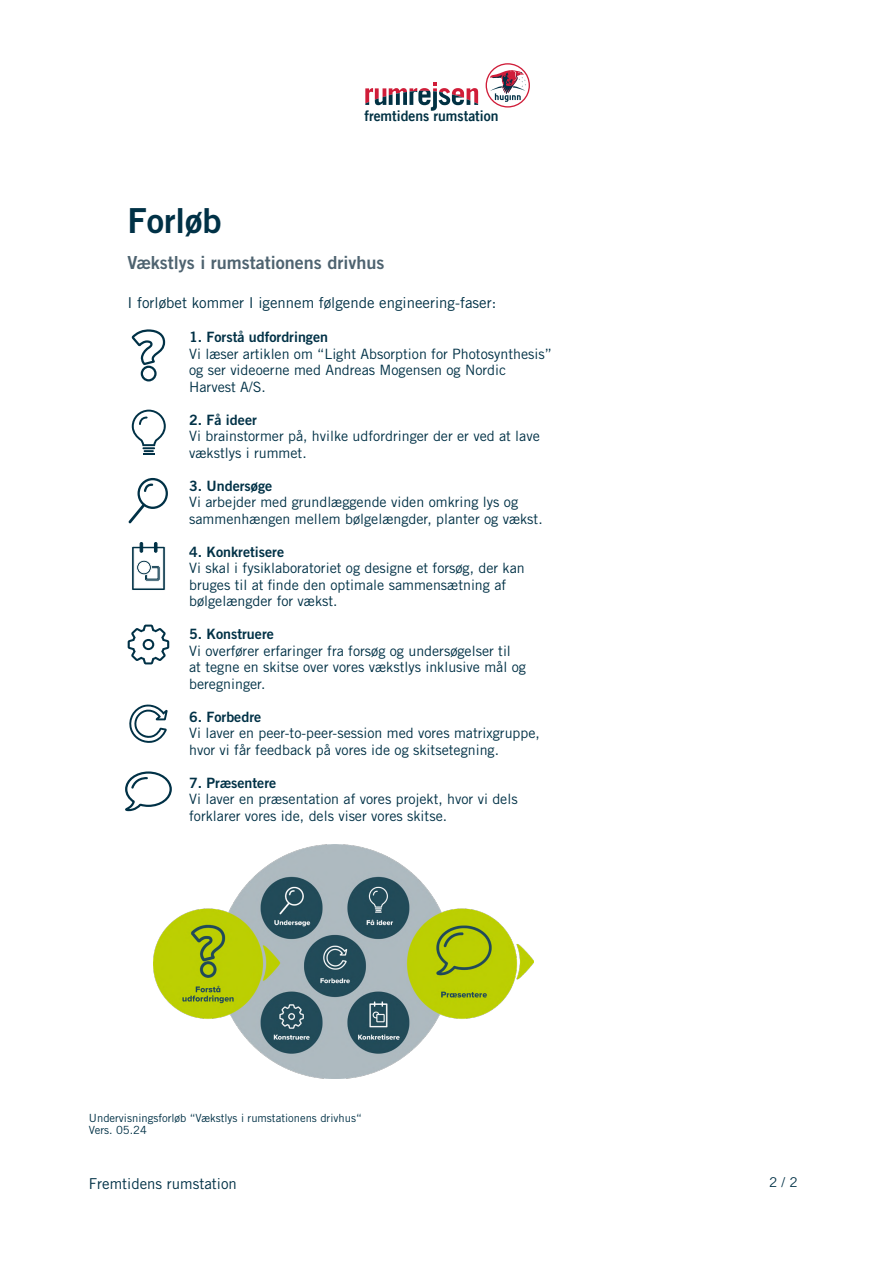
<style>
.page{position:relative;width:893px;height:1263px;background:#fff}
.page>*{position:absolute;margin:0;border:0;box-sizing:border-box;transform-origin:0 0}
.Rubrik_RUMREJSEN{font:34.5px "Trade Gothic LT Std Bd 2";color:#003146}
.Rubrik_RUMREJSEN-2{font:18px "Trade Gothic LT Std Bd 2";color:#4e6370}
.Rubrik_RUMREJSEN-3{font:15px "Trade Gothic LT Std";color:#003146}
.t1{font:14.4px "Trade Gothic LT Bold Two";color:#013143;scale:.96 1}
.Brødtekst_Rumrejsen{font:14.25px/16.5px "Trade Gothic LT Std";color:#003146}
.t2{font:13.5px "Trade Gothic LT Std";color:#003146}
.t3{font:11.25px/12px "Trade Gothic LT Std";color:#003146}
.s1{font-family:"Trade Gothic LT Std Bd 2"}
</style>
<div class="page">
<svg style="left:486px;top:63px;width:44px;height:45px"></svg>
<svg style="left:365px;top:82px;width:113px;height:29px"></svg>
<svg style="left:131px;top:329px;width:35px;height:53px"></svg>
<svg style="left:128px;top:478px;width:40px;height:45px"></svg>
<svg style="left:132px;top:410px;width:34px;height:45px"></svg>
<svg style="left:132px;top:542px;width:34px;height:48px"></svg>
<svg style="left:128px;top:625px;width:41px;height:39px"></svg>
<svg style="left:129px;top:704px;width:39px;height:39px"></svg>
<svg style="left:125px;top:771px;width:47px;height:40px"></svg>
<img style="left:153px;top:845px;width:381px;height:234px">
<p class="t1" style="left:364px;top:107px;width:141px">fremtidens rumstation</p>
<p class="Rubrik_RUMREJSEN" style="left:128px;top:199px;width:95px">Forløb</p>
<p class="Rubrik_RUMREJSEN-2" style="left:128px;top:252px;width:258px">Vækstlys i rumstationens drivhus</p>
<p class="Rubrik_RUMREJSEN-3" style="left:128px;top:294px;width:370px">I forløbet kommer I igennem følgende engineering-faser:</p>
<p class="Brødtekst_Rumrejsen" style="left:189px;top:329px;width:364px"><span class="s1">1. Forstå udfordringen<br></span>Vi læser artiklen om “Light Absorption for Photosynthesis” og ser videoerne med Andreas Mogensen og Nordic Harvest A/S.</p>
<p class="Brødtekst_Rumrejsen" style="left:189px;top:411px;width:352px"><span class="s1">2. Få ideer<br></span>Vi brainstormer på, hvilke udfordringer der er ved at lave vækstlys i rummet.</p>
<p class="Brødtekst_Rumrejsen" style="left:189px;top:477px;width:355px"><span class="s1">3. Undersøge<br></span>Vi arbejder med grundlæggende viden omkring lys og sammenhængen mellem bølgelængder, planter og vækst.</p>
<p class="Brødtekst_Rumrejsen" style="left:189px;top:543px;width:337px"><span class="s1">4. Konkretisere<br></span>Vi skal i fysiklaboratoriet og designe et forsøg, der kan bruges til at finde den optimale sammensætning af bølgelængder for vækst.</p>
<p class="Brødtekst_Rumrejsen" style="left:189px;top:626px;width:338px"><span class="s1">5. Konstruere<br></span>Vi overfører erfaringer fra forsøg og undersøgelser til at tegne en skitse over vores vækstlys inklusive mål og beregninger.</p>
<p class="Brødtekst_Rumrejsen" style="left:189px;top:708px;width:352px"><span class="s1">6. Forbedre<br></span>Vi laver en peer-to-peer-session med vores matrixgruppe, hvor vi får feedback på vores ide og skitsetegning.</p>
<p class="Brødtekst_Rumrejsen" style="left:189px;top:774px;width:330px"><span class="s1">7. Præsentere<br></span>Vi laver en præsentation af vores projekt, hvor vi dels forklarer vores ide, dels viser vores skitse.</p>
<p class="t3" style="left:89px;top:1112px;width:274px">Undervisningsforløb “Vækstlys i rumstationens drivhus“<br>Vers. 05.24</p>
<p class="Rubrik_RUMREJSEN-3" style="left:89px;top:1174px;width:149px">Fremtidens rumstation</p>
<p class="t2" style="left:769px;top:1174px;width:30px">2 / 2</p>
</div>
